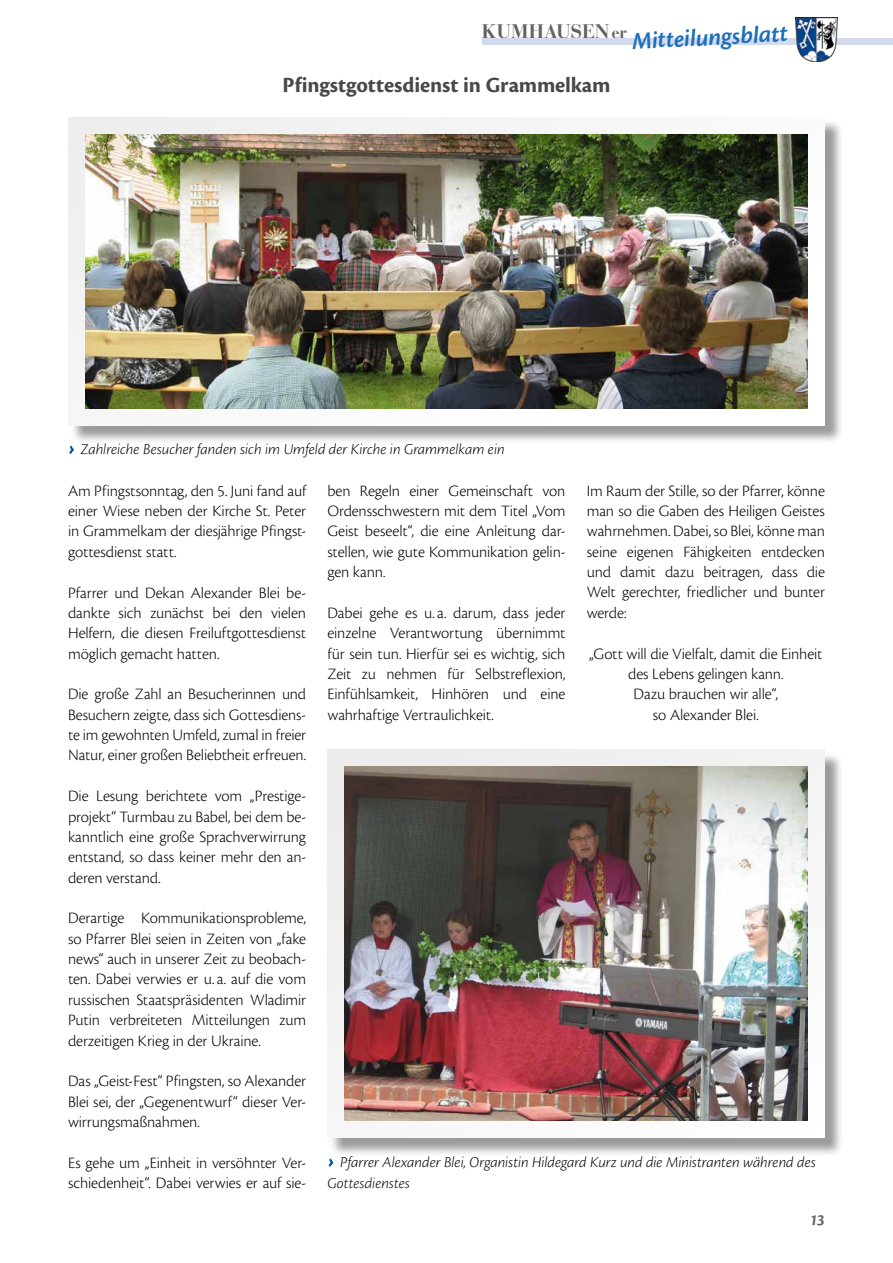
<style>
.page{position:relative;width:893px;height:1263px;background:#fff}
.page>*{position:absolute;margin:0;border:0;box-sizing:border-box;transform-origin:0 0}
.t1{font:italic 600 25.2px "Cronos Pro";color:#1d6fb7}
.t2{font:700 22.5px "Cronos Pro";letter-spacing:-.005em;color:#494948}
.t3{font:700 19.5px "Bauer Bodoni Std";letter-spacing:.005em;color:#636362}
.t4{font:300 16.5px/20.4px "Cronos Pro";letter-spacing:-.01em;color:#000;text-align:justify}
.t5{font:italic 700 16.5px "Cronos Pro";color:#636362}
.t6{font:italic 300 15.75px/20.4px "Cronos Pro";color:#000}
.s1{font-size:16.5px}
</style>
<div class="page">
<div style="left:482px;top:38px;width:411px;height:6px;background:#d3daf0"></div>
<img style="left:795px;top:18px;width:43px;height:44px">
<div style="left:70px;top:120px;width:774px;height:324px;background:#000;opacity:.4"></div>
<div style="left:68px;top:117px;width:757px;height:308px;background:#f8f8f8"></div>
<img style="left:85px;top:134px;width:723px;height:274px">
<div style="left:330px;top:752px;width:514px;height:404px;background:#000;opacity:.4"></div>
<div style="left:327px;top:750px;width:498px;height:388px;background:#f4f4f4"></div>
<img style="left:344px;top:767px;width:464px;height:354px">
<p class="t3" style="left:481px;top:19px;width:147px">KUMHAUSEN<span class="s1">er</span></p>
<h1 class="t1" style="left:631px;top:27px;width:157px;rotate:-3deg">Mitteilungsblatt</h1>
<h2 class="t2" style="left:282px;top:72px;width:329px">Pfingstgottesdienst in Grammelkam</h2>
<p class="t6" style="left:81px;top:439px;width:425px">Zahlreiche Besucher fanden sich im Umfeld der Kirche in Grammelkam ein</p>
<p class="t4" style="left:68px;top:480px;width:240px">Am Pfingstsonntag, den 5. Juni fand auf einer Wiese neben der Kirche St. Peter in Grammelkam der diesjährige Pfingst&shy;gottesdienst statt.</p>
<p class="t4" style="left:68px;top:582px;width:240px">Pfarrer und Dekan Alexander Blei be&shy;dankte sich zunächst bei den vielen Helfern, die diesen Freiluftgottesdienst möglich gemacht hatten.</p>
<p class="t4" style="left:68px;top:684px;width:240px">Die große Zahl an Besucherinnen und Besuchern zeigte, dass sich Gottesdiens&shy;te im gewohnten Umfeld, zumal in freier Natur, einer großen Beliebtheit erfreuen.</p>
<p class="t4" style="left:68px;top:786px;width:240px">Die Lesung berichtete vom „Prestige&shy;projekt“ Turmbau zu Babel, bei dem be&shy;kanntlich eine große Sprachverwirrung entstand, so dass keiner mehr den an&shy;deren verstand.</p>
<p class="t4" style="left:68px;top:908px;width:240px">Derartige Kommunikationsprobleme, so Pfarrer Blei seien in Zeiten von „fake news“ auch in unserer Zeit zu beobach&shy;ten. Dabei verwies er u. a. auf die vom russischen Staatspräsidenten Wladimir Putin verbreiteten Mitteilungen zum derzeitigen Krieg in der Ukraine.</p>
<p class="t4" style="left:68px;top:1071px;width:240px">Das „Geist-Fest“ Pfingsten, so Alexander Blei sei, der „Gegenentwurf“ dieser Ver&shy;wirrungsmaßnahmen.</p>
<p class="t4" style="left:68px;top:1152px;width:240px">Es gehe um „Einheit in versöhnter Ver&shy;schiedenheit“. Dabei verwies er auf sie-</p>
<p class="t4" style="left:327px;top:480px;width:240px">ben Regeln einer Gemeinschaft von Ordensschwestern mit dem Titel „Vom Geist beseelt“, die eine Anleitung dar&shy;stellen, wie gute Kommunikation gelin&shy;gen kann.</p>
<p class="t4" style="left:327px;top:602px;width:240px">Dabei gehe es u. a. darum, dass jeder einzelne Verantwortung übernimmt für sein tun. Hierfür sei es wichtig, sich Zeit zu nehmen für Selbstreflexion, Einfühlsamkeit, Hinhören und eine wahrhaftige Vertraulichkeit.</p>
<p class="t4" style="left:587px;top:480px;width:240px">Im Raum der Stille, so der Pfarrer, könne man so die Gaben des Heiligen Geistes wahrnehmen. Dabei, so Blei, könne man seine eigenen Fähigkeiten entdecken und damit dazu beitragen, dass die Welt gerechter, friedlicher und bunter werde:</p>
<p class="t4" style="left:589px;top:643px;width:235px;text-align:center">„Gott will die Vielfalt, damit die Einheit des Lebens gelingen kann.<br>Dazu brauchen wir alle“,<br>so Alexander Blei.</p>
<p class="t6" style="left:327px;top:1152px;width:490px;text-indent:13px">Pfarrer Alexander Blei, Organistin Hildegard Kurz und die Ministranten während des<br>Gottesdienstes</p>
<p class="t5" style="left:810px;top:1210px;width:17px">13</p>
</div>
